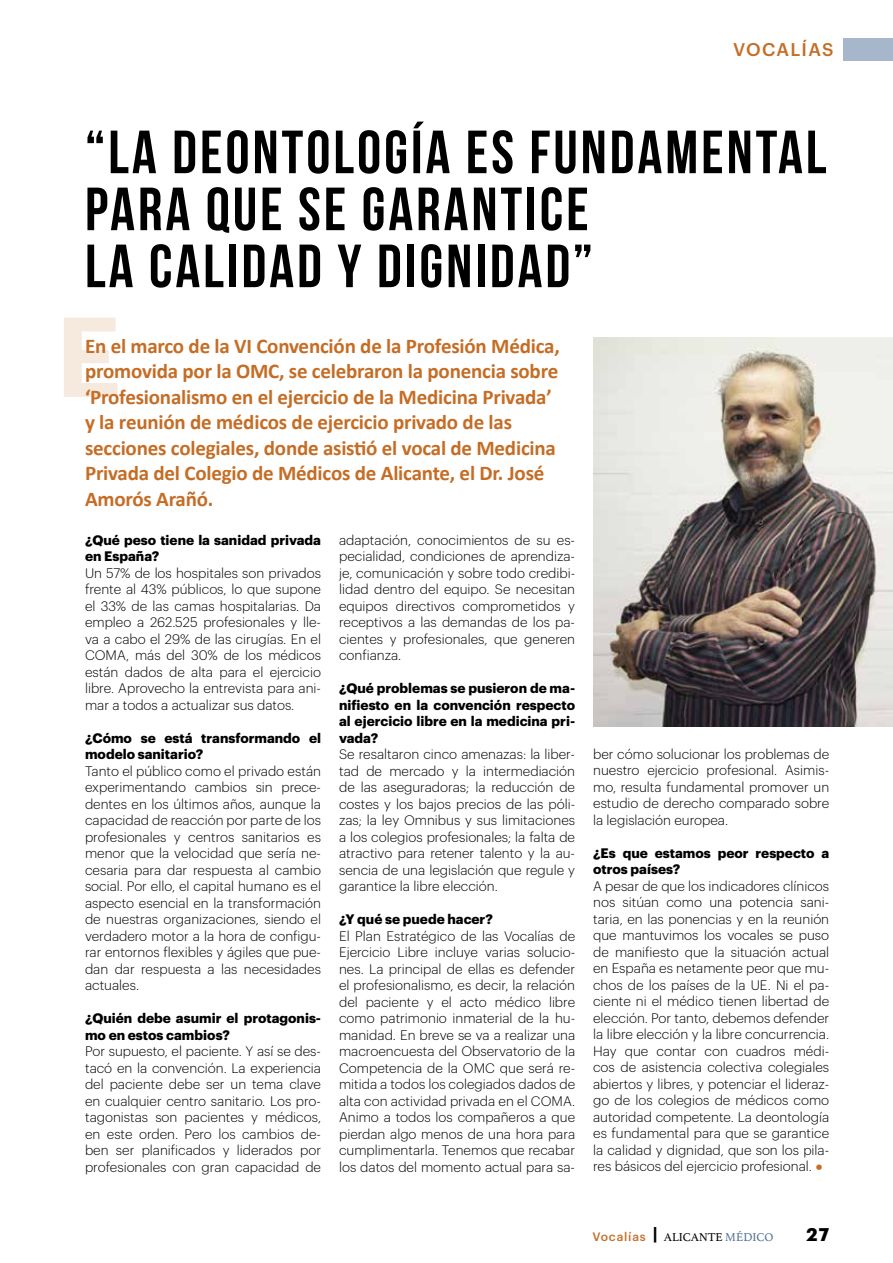
<style>
.page{position:relative;width:893px;height:1263px;background:#fff}
.page>*{position:absolute;margin:0;border:0;box-sizing:border-box;transform-origin:0 0}
.t1{font:600 111.15px "Graphik";color:#c56d25}
.t2{font:60.75px/57px "Bebas Neue";letter-spacing:.05em;color:#000}
.t3{font:700 21px/25.5px "Calibri";letter-spacing:-.01em;color:#c56d25}
.t4{font:500 18px "Graphik";letter-spacing:.07em;color:#c56d25}
.t5{font:700 18px "Graphik";color:#000}
.t6{font:300 13.5px/16.5px "Graphik";color:#000;text-align:justify}
.t7{font:700 13.5px/16.5px "Graphik";color:#000}
.t8{font:500 12px "Graphik";letter-spacing:.07em;color:#c56d25}
.s1{font-size:25.5px;color:#c56d25}
.s2{font-weight:700;font-size:18px;color:#000}
.s3{font-family:"Athelas";font-weight:400;color:#000}
.s4{font-family:"Athelas";font-weight:400;color:#507098}
</style>
<div class="page">
<div style="left:844px;top:38px;width:49px;height:23px;background:#a7b7cb"></div>
<img style="left:593px;top:337px;width:300px;height:389px">
<h3 class="t4" style="left:733px;top:36px;width:102px">VOCALÍAS</h3>
<h2 class="t2" style="left:85px;top:123px;width:743px">“LA DEONTOLOGÍA ES FUNDAMENTAL<br>PARA QUE SE GARANTICE<br>LA CALIDAD Y DIGNIDAD”</h2>
<h1 class="t1" style="left:55px;top:272px;width:68px">E</h1>
<p class="t3" style="left:85px;top:332px;width:476px">En el marco de la VI Convención de la Profesión Médica, promovida por la OMC, se celebraron la ponencia sobre ‘Profesionalismo en el ejercicio de la Medicina Privada’ y la reunión de médicos de ejercicio privado de las secciones colegiales, donde asistió el vocal de Medicina Privada del Colegio de Médicos de Alicante, el Dr. José Amorós Arañó.</p>
<p class="t7" style="left:85px;top:530px;width:238px">¿Qué peso tiene la sanidad privada en España?</p>
<p class="t6" style="left:85px;top:563px;width:238px">Un 57% de los hospitales son privados frente al 43% públicos, lo que supone el 33% de las camas hospitalarias. Da empleo a 262.525 profesionales y lle&shy;va a cabo el 29% de las cirugías. En el COMA, más del 30% de los médicos están dados de alta para el ejercicio libre. Aprovecho la entrevista para ani&shy;mar a todos a actualizar sus datos.</p>
<p class="t7" style="left:85px;top:728px;width:238px">¿Cómo se está transformando el modelo sanitario?</p>
<p class="t6" style="left:85px;top:761px;width:238px">Tanto el público como el privado están experimentando cambios sin prece&shy;dentes en los últimos años, aunque la capacidad de reacción por parte de los profesionales y centros sanitarios es menor que la velocidad que sería ne&shy;cesaria para dar respuesta al cambio social. Por ello, el capital humano es el aspecto esencial en la transformación de nuestras organizaciones, siendo el verdadero motor a la hora de configu&shy;rar entornos flexibles y ágiles que pue&shy;dan dar respuesta a las necesidades actuales.</p>
<p class="t7" style="left:85px;top:1009px;width:238px">¿Quién debe asumir el protagonis&shy;mo en estos cambios?</p>
<p class="t6" style="left:85px;top:1042px;width:238px">Por supuesto, el paciente. Y así se des&shy;tacó en la convención. La experiencia del paciente debe ser un tema clave en cualquier centro sanitario. Los pro&shy;tagonistas son pacientes y médicos, en este orden. Pero los cambios de&shy;ben ser planificados y liderados por profesionales con gran capacidad de</p>
<p class="t6" style="left:339px;top:530px;width:238px">adaptación, conocimientos de su es&shy;pecialidad, condiciones de aprendiza&shy;je, comunicación y sobre todo credibi&shy;lidad dentro del equipo. Se necesitan equipos directivos comprometidos y receptivos a las demandas de los pa&shy;cientes y profesionales, que generen confianza.</p>
<p class="t7" style="left:339px;top:679px;width:238px;text-align:justify">¿Qué problemas se pusieron de ma&shy;nifiesto en la convención respecto al ejercicio libre en la medicina pri&shy;vada?</p>
<p class="t6" style="left:339px;top:745px;width:238px">Se resaltaron cinco amenazas: la liber&shy;tad de mercado y la intermediación de las aseguradoras; la reducción de costes y los bajos precios de las póli&shy;zas; la ley Omnibus y sus limitaciones a los colegios profesionales; la falta de atractivo para retener talento y la au&shy;sencia de una legislación que regule y garantice la libre elección.</p>
<p class="t7" style="left:339px;top:910px;width:155px">¿Y qué se puede hacer?</p>
<p class="t6" style="left:339px;top:926px;width:238px">El Plan Estratégico de las Vocalías de Ejercicio Libre incluye varias solucio&shy;nes. La principal de ellas es defender el profesionalismo, es decir, la relación del paciente y el acto médico libre como patrimonio inmaterial de la hu&shy;manidad. En breve se va a realizar una macroencuesta del Observatorio de la Competencia de la OMC que será re&shy;mitida a todos los colegiados dados de alta con actividad privada en el COMA.<br>Animo a todos los compañeros a que pierdan algo menos de una hora para cumplimentarla. Tenemos que recabar los datos del momento actual para sa-</p>
<p class="t6" style="left:593px;top:745px;width:238px">ber cómo solucionar los problemas de nuestro ejercicio profesional. Asimis&shy;mo, resulta fundamental promover un estudio de derecho comparado sobre la legislación europea.</p>
<p class="t7" style="left:593px;top:844px;width:238px">¿Es que estamos peor respecto a otros países?</p>
<p class="t6" style="left:593px;top:877px;width:238px">A pesar de que los indicadores clínicos nos sitúan como una potencia sani&shy;taria, en las ponencias y en la reunión que mantuvimos los vocales se puso de manifiesto que la situación actual en España es netamente peor que mu&shy;chos de los países de la UE. Ni el pa&shy;ciente ni el médico tienen libertad de elección. Por tanto, debemos defender la libre elección y la libre concurrencia.<br>Hay que contar con cuadros médi&shy;cos de asistencia colectiva colegiales abiertos y libres, y potenciar el lideraz&shy;go de los colegios de médicos como autoridad competente. La deontología es fundamental para que se garantice la calidad y dignidad, que son los pila&shy;res básicos del ejercicio profesional. <span class="s1">•</span></p>
<p class="t8" style="left:592px;top:1227px;width:182px">Vocalías <span class="s2">|</span> <span class="s3">ALICANTE</span> <span class="s4">MÉDICO</span></p>
<h3 class="t5" style="left:807px;top:1220px;width:24px">27</h3>
</div>
